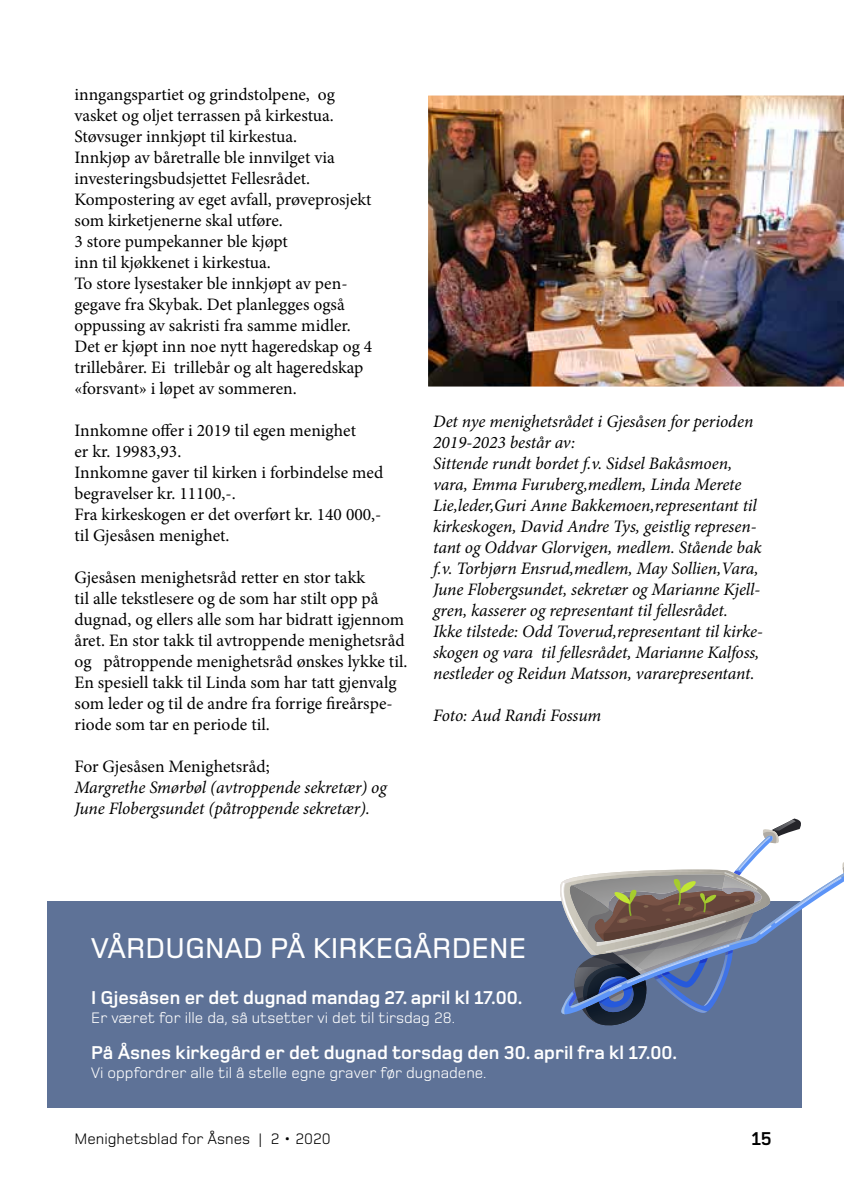
<style>
.page{position:relative;width:844px;height:1191px;background:#fff}
.page>*{position:absolute;margin:0;border:0;box-sizing:border-box;transform-origin:0 0}
.t1{font:500 29.75px "Foundry Monoline";color:#fff}
.t2{font:700 19.25px "Foundry Monoline";color:#fff}
.t3{font:700 19.25px "Foundry Monoline";color:#000}
.t4{font:17.5px/21px "Minion Pro";color:#000}
.t5{font:italic 17.5px/21px "Minion Pro";letter-spacing:-.005em;color:#000}
.t6{font:15.75px "Foundry Monoline";color:#fff}
.t7{font:15.75px "Foundry Monoline";color:#000}
</style>
<div class="page">
<img style="left:428px;top:95px;width:415px;height:292px">
<div style="left:47px;top:901px;width:754px;height:206px;background:#5e7297"></div>
<svg style="left:560px;top:818px;width:283px;height:210px"></svg>
<p class="t4" style="left:74px;top:84px;width:299px">inngangspartiet og grindstolpene, og vasket og oljet terrassen på kirkestua.<br>Støvsuger innkjøpt til kirkestua.<br>Innkjøp av båretralle ble innvilget via investeringsbudsjettet Fellesrådet.<br>Kompostering av eget avfall, prøveprosjekt som kirketjenerne skal utføre.<br>3 store pumpekanner ble kjøpt<br>inn til kjøkkenet i kirkestua.<br>To store lysestaker ble innkjøpt av pen&shy;gegave fra Skybak. Det planlegges også oppussing av sakristi fra samme midler.<br>Det er kjøpt inn noe nytt hageredskap og 4 trillebårer. Ei trillebår og alt hageredskap «forsvant» i løpet av sommeren.</p>
<p class="t4" style="left:74px;top:420px;width:310px">Innkomne offer i 2019 til egen menighet<br>er kr. 19983,93.<br>Innkomne gaver til kirken i forbindelse med begravelser kr. 11100,-.<br>Fra kirkeskogen er det overført kr. 140 000,- til Gjesåsen menighet.</p>
<p class="t4" style="left:74px;top:567px;width:334px">Gjesåsen menighetsråd retter en stor takk<br>til alle tekstlesere og de som har stilt opp på dugnad, og ellers alle som har bidratt igjennom året. En stor takk til avtroppende menighetsråd og påtroppende menighetsråd ønskes lykke til.<br>En spesiell takk til Linda som har tatt gjenvalg som leder og til de andre fra forrige fireårspe&shy;riode som tar en periode til.</p>
<p class="t4" style="left:74px;top:756px;width:197px">For Gjesåsen Menighetsråd;</p>
<p class="t5" style="left:74px;top:777px;width:314px">Margrethe Smørbøl (avtroppende sekretær) og<br>June Flobergsundet (påtroppende sekretær).</p>
<p class="t5" style="left:433px;top:412px;width:331px">Det nye menighetsrådet i Gjesåsen for perioden 2019-2023 består av:<br>Sittende rundt bordet f.v. Sidsel Bakåsmoen, vara, Emma Furuberg,medlem, Linda Merete Lie,leder,Guri Anne Bakkemoen,representant til kirkeskogen, David Andre Tys, geistlig represen&shy;tant og Oddvar Glorvigen, medlem. Stående bak f.v. Torbjørn Ensrud,medlem, May Sollien,Vara, June Flobergsundet, sekretær og Marianne Kjell&shy;gren, kasserer og representant til fellesrådet.<br>Ikke tilstede: Odd Toverud,representant til kirke&shy;skogen og vara til fellesrådet, Marianne Kalfoss, nestleder og Reidun Matsson, vararepresentant.</p>
<p class="t5" style="left:433px;top:706px;width:169px">Foto: Aud Randi Fossum</p>
<h1 class="t1" style="left:91px;top:932px;width:436px">VÅRDUGNAD PÅ KIRKEGÅRDENE</h1>
<p class="t2" style="left:91px;top:987px;width:433px">I Gjesåsen er det dugnad mandag 27. april kl 17.00.</p>
<p class="t6" style="left:91px;top:1009px;width:365px">Er været for ille da, så utsetter vi det til tirsdag 28.</p>
<p class="t2" style="left:91px;top:1042px;width:587px">På Åsnes kirkegård er det dugnad torsdag den 30. april fra kl 17.00.</p>
<p class="t6" style="left:91px;top:1064px;width:396px">Vi oppfordrer alle til å stelle egne graver før dugnadene.</p>
<p class="t7" style="left:74px;top:1130px;width:258px">Menighetsblad for Åsnes | 2 • 2020</p>
<p class="t3" style="left:751px;top:1128px;width:22px">15</p>
</div>
